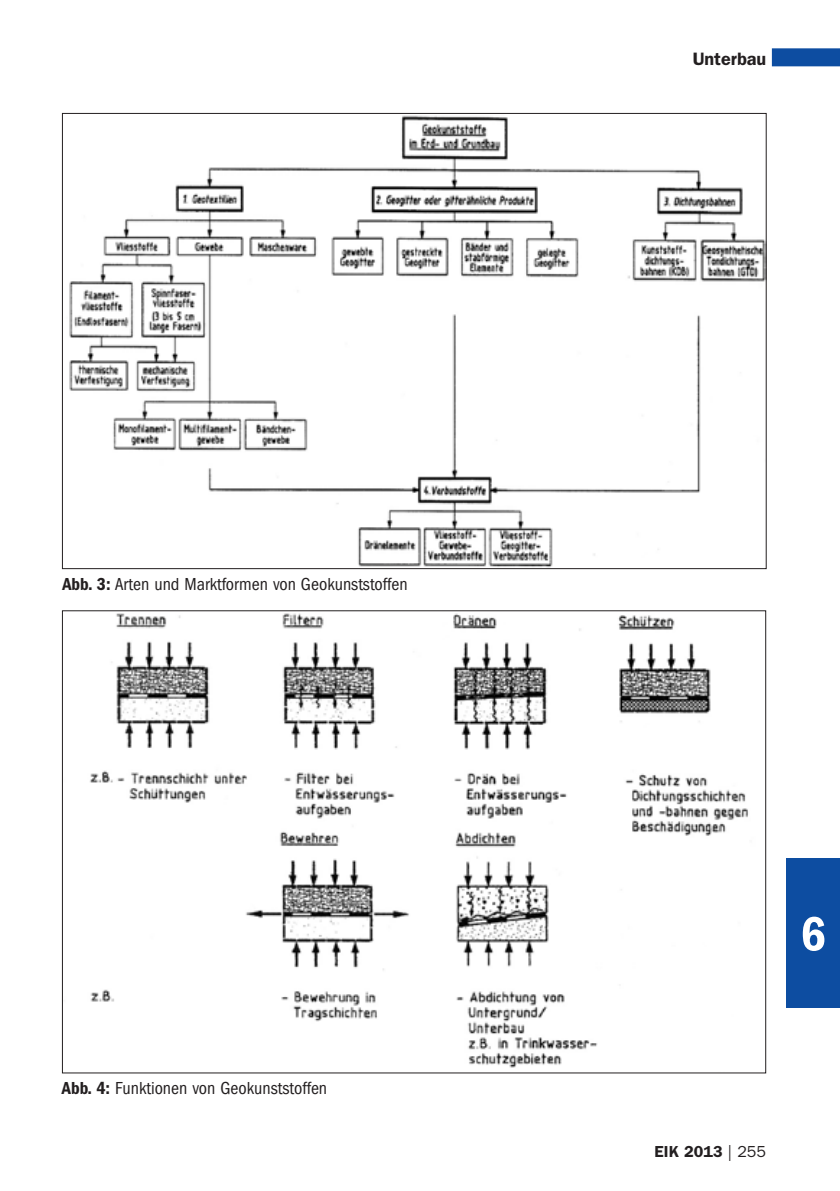
<style>
.page{position:relative;width:840px;height:1191px;background:#fff}
.page>*{position:absolute;margin:0;border:0;box-sizing:border-box;transform-origin:0 0}
.t1{font:50px "ITC Franklin Gothic Std Dm Cd";color:#fff}
.Bildunterschrift{font:condensed 18px "ITC Franklin Gothic Std";color:#231f20}
.t2{font:600 18px "ITC Franklin Gothic Std";color:#231f20}
.t3{font:600 16px "ITC Franklin Gothic Std";color:#231f20}
.s1{font-family:"ITC Franklin Gothic Std Dm Cd";font-stretch:normal}
.s2{font-weight:400}
</style>
<div class="page">
<div style="left:771px;top:48px;width:68px;height:18px;background:#0d4da1"></div>
<div style="left:785px;top:858px;width:54px;height:150px;background:#0d4da1"></div>
<img style="left:69px;top:115px;width:695px;height:452px">
<img style="left:90px;top:613px;width:658px;height:455px">
<p class="Bildunterschrift" style="left:62px;top:573px;width:346px"><span class="s1">Abb. 3:</span> Arten und Marktformen von Geokunststoffen</p>
<p class="Bildunterschrift" style="left:62px;top:1077px;width:267px"><span class="s1">Abb. 4:</span> Funktionen von Geokunststoffen</p>
<p class="t2" style="left:692px;top:48px;width:75px">Unterbau</p>
<h1 class="t1" style="left:799px;top:905px;width:27px">6</h1>
<p class="t3" style="left:654px;top:1141px;width:113px">EIK 2013 <span class="s2">| 255</span></p>
</div>
